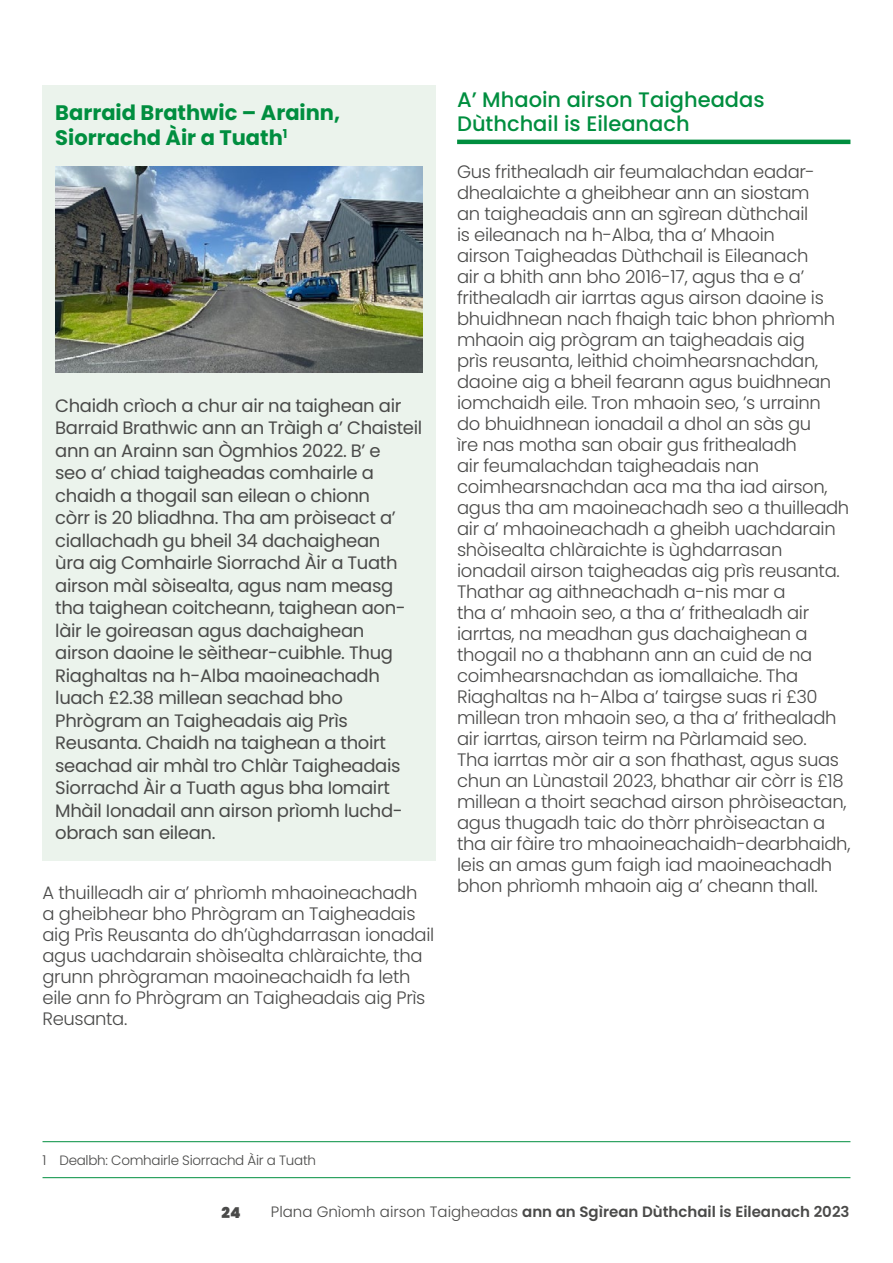
<style>
.page{position:relative;width:893px;height:1263px;background:#fff}
.page>*{position:absolute;margin:0;border:0;box-sizing:border-box;transform-origin:0 0}
.t1{font:500 21px/24px "Poppins";color:#008e3f}
.t2{font:700 21px/25.2px "Poppins";color:#008e3f}
.t3{font:300 18px/21px "Poppins";letter-spacing:-.02em;color:#4a4a49}
.t4{font:18px/22.5px "Poppins";letter-spacing:-.02em;color:#4a4a49}
.t5{font:600 15px "Poppins";color:#4a4a49}
.t6{font:900 15px "Poppins";color:#4a4a49}
.t7{font:300 13.5px "Poppins";letter-spacing:-.02em;color:#4a4a49}
.s1{font-weight:300}
</style>
<div class="page">
<div style="left:43px;top:85px;width:393px;height:776px;background:#ebf3ec"></div>
<img style="left:56px;top:166px;width:366px;height:206px">
<hr style="left:457px;top:140px;width:393px;height:4px;background:#008e3f">
<hr style="left:43px;top:1141px;width:807px;height:1px;background:#008e3f">
<hr style="left:43px;top:1177px;width:807px;height:1px;background:#008e3f">
<p class="t2" style="left:55px;top:100px;width:286px">Barraid Brathwic – Arainn,<br>Siorrachd Àir a Tuath<sup>1</sup></p>
<p class="t4" style="left:55px;top:394px;width:368px">Chaidh crìoch a chur air na taighean air Barraid Brathwic ann an Tràigh a’ Chaisteil ann an Arainn san Ògmhios 2022. B’ e<br>seo a’ chiad taigheadas comhairle a chaidh a thogail san eilean o chionn<br>còrr is 20 bliadhna. Tha am pròiseact a’ ciallachadh gu bheil 34 dachaighean<br>ùra aig Comhairle Siorrachd Àir a Tuath airson màl sòisealta, agus nam measg tha taighean coitcheann, taighean aon&shy;làir le goireasan agus dachaighean airson daoine le sèithear-cuibhle. Thug Riaghaltas na h-Alba maoineachadh luach £2.38 millean seachad bho Phrògram an Taigheadais aig Prìs Reusanta. Chaidh na taighean a thoirt seachad air mhàl tro Chlàr Taigheadais Siorrachd Àir a Tuath agus bha Iomairt Mhàil Ionadail ann airson prìomh luchd&shy;obrach san eilean.</p>
<p class="t3" style="left:43px;top:882px;width:393px">A thuilleadh air a’ phrìomh mhaoineachadh<br>a gheibhear bho Phrògram an Taigheadais aig Prìs Reusanta do dh’ùghdarrasan ionadail agus uachdarain shòisealta chlàraichte, tha grunn phrògraman maoineachaidh fa leth eile ann fo Phrògram an Taigheadais aig Prìs Reusanta.</p>
<p class="t1" style="left:457px;top:88px;width:309px">A’ Mhaoin airson Taigheadas<br>Dùthchail is Eileanach</p>
<p class="t3" style="left:457px;top:161px;width:395px">Gus frithealadh air feumalachdan eadar&shy;dhealaichte a gheibhear ann an siostam<br>an taigheadais ann an sgìrean dùthchail<br>is eileanach na h-Alba, tha a’ Mhaoin<br>airson Taigheadas Dùthchail is Eileanach<br>air a bhith ann bho 2016-17, agus tha e a’ frithealadh air iarrtas agus airson daoine is bhuidhnean nach fhaigh taic bhon phrìomh mhaoin aig prògram an taigheadais aig<br>prìs reusanta, leithid choimhearsnachdan, daoine aig a bheil fearann agus buidhnean iomchaidh eile. Tron mhaoin seo, ’s urrainn<br>do bhuidhnean ionadail a dhol an sàs gu<br>ìre nas motha san obair gus frithealadh<br>air feumalachdan taigheadais nan coimhearsnachdan aca ma tha iad airson, agus tha am maoineachadh seo a thuilleadh air a’ mhaoineachadh a gheibh uachdarain shòisealta chlàraichte is ùghdarrasan ionadail airson taigheadas aig prìs reusanta.<br>Thathar ag aithneachadh a-nis mar a<br>tha a’ mhaoin seo, a tha a’ frithealadh air iarrtas, na meadhan gus dachaighean a thogail no a thabhann ann an cuid de na coimhearsnachdan as iomallaiche. Tha Riaghaltas na h-Alba a’ tairgse suas ri £30 millean tron mhaoin seo, a tha a’ frithealadh air iarrtas, airson teirm na Pàrlamaid seo.<br>Tha iarrtas mòr air a son fhathast, agus suas chun an Lùnastail 2023, bhathar air còrr is £18 millean a thoirt seachad airson phròiseactan, agus thugadh taic do thòrr phròiseactan a tha air fàire tro mhaoineachaidh-dearbhaidh, leis an amas gum faigh iad maoineachadh bhon phrìomh mhaoin aig a’ cheann thall.</p>
<p class="t7" style="left:43px;top:1152px;width:275px">1 Dealbh: Comhairle Siorrachd Àir a Tuath</p>
<p class="t6" style="left:222px;top:1204px;width:21px">24</p>
<p class="t5" style="left:271px;top:1203px;width:580px"><span class="s1">Plana Gnìomh airson Taigheadas</span> ann an Sgìrean Dùthchail is Eileanach 2023</p>
</div>
